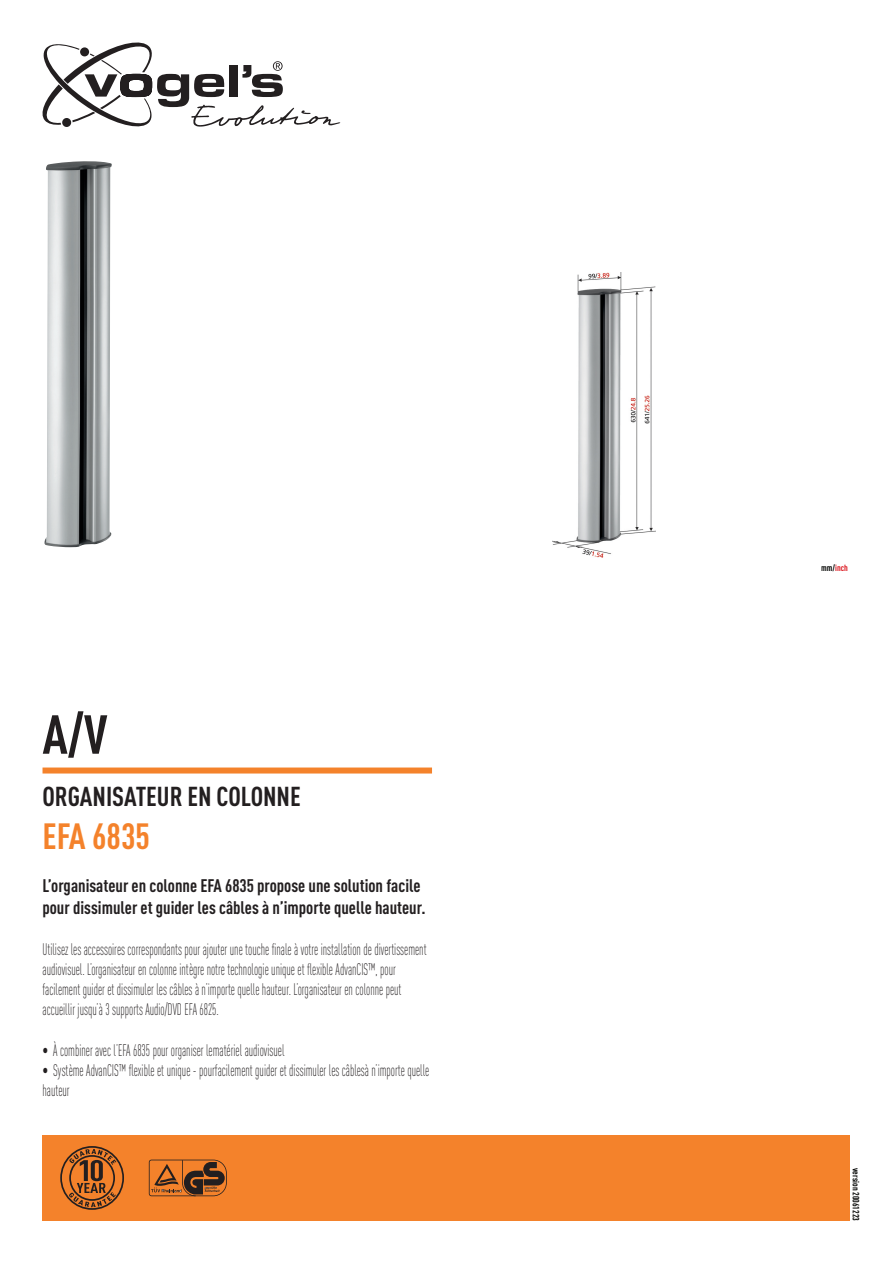
<style>
.page{position:relative;width:893px;height:1263px;background:#fff}
.page>*{position:absolute;margin:0;border:0;box-sizing:border-box;transform-origin:0 0}
.Equipment{font:700 54px "DIN Cond";color:#231f20}
.ProductCode_Evo_Acc{font:700 36px "DIN Cond";color:#f4822b}
.Location{font:700 27px "DIN Cond";color:#231f20}
.Consumer_Summary_Des{font:700 18px/21.6px "DIN Cond";color:#231f20}
.Consumer_Product_Des{font:300 16.5px/19.8px "DIN Cond";color:#231f20;scale:.75 1}
.USPs{font:300 16.5px/19.8px "DIN Cond";color:#231f20;scale:.75 1}
.Version{font:700 9px "DIN Cond";color:#040503}
.ProductCode_Original{font:700 9px "DIN Cond";color:#dc1820}
.s1{color:#040503}
</style>
<div class="page">
<svg style="left:43px;top:43px;width:297px;height:84px"></svg>
<img style="left:44px;top:161px;width:68px;height:386px">
<div style="left:43px;top:767px;width:389px;height:6px;background:#f4822b"></div>
<div style="left:43px;top:1135px;width:807px;height:85px;background:#f4822b"></div>
<img style="left:553px;top:272px;width:102px;height:285px">
<svg style="left:149px;top:1159px;width:78px;height:37px"></svg>
<svg style="left:60px;top:1146px;width:64px;height:64px"></svg>
<p class="Equipment" style="left:43px;top:702px;width:66px">A/V</p>
<p class="Location" style="left:43px;top:780px;width:260px">ORGANISATEUR EN COLONNE</p>
<p class="ProductCode_Evo_Acc" style="left:43px;top:814px;width:109px">EFA 6835</p>
<p class="Consumer_Summary_Des" style="left:43px;top:874px;width:385px">L’organisateur en colonne EFA 6835 propose une solution facile pour dissimuler et guider les câbles à n’importe quelle hauteur.</p>
<p class="Consumer_Product_Des" style="left:43px;top:940px;width:514px">Utilisez les accessoires correspondants pour ajouter une touche finale à votre installation de divertissement audiovisuel. L’organisateur en colonne intègre notre technologie unique et flexible AdvanCIS™, pour facilement guider et dissimuler les câbles à n’importe quelle hauteur. L’organisateur en colonne peut accueillir jusqu’à 3 supports Audio/DVD EFA 6825.</p>
<p class="USPs" style="left:43px;top:1040px;width:324px">• À combiner avec l’EFA 6835 pour organiser lematériel audiovisuel</p>
<p class="USPs" style="left:43px;top:1060px;width:517px">• Système AdvanCIS™ flexible et unique - pourfacilement guider et dissimuler les câblesà n’importe quelle hauteur</p>
<p class="ProductCode_Original" style="left:821px;top:562px;width:28px"><span class="s1">mm/</span>inch</p>
<p class="Version" style="left:862px;top:1168px;width:54px;rotate:90deg">version 20061223</p>
</div>
